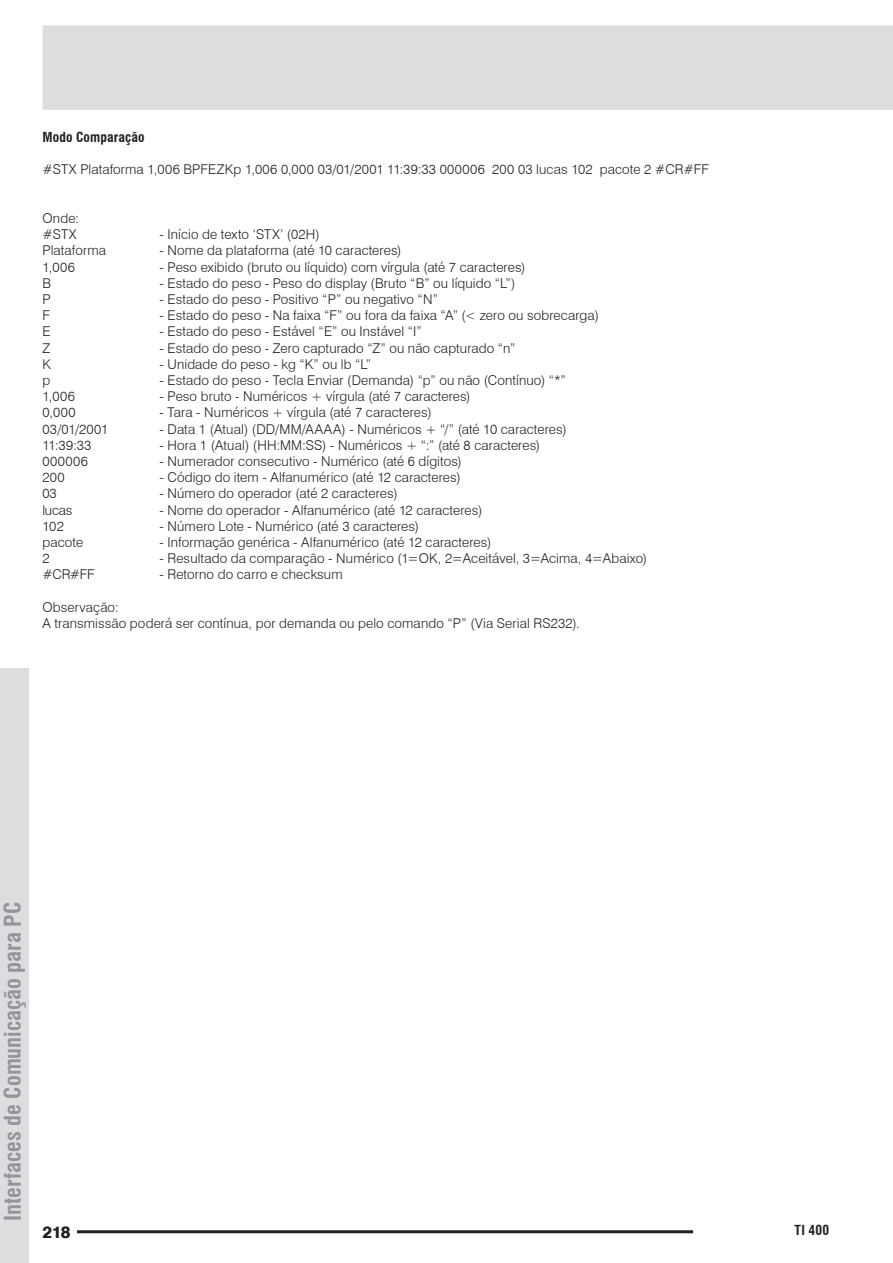
<style>
.page{position:relative;width:893px;height:1263px;background:#fff}
.page>*{position:absolute;margin:0;border:0;box-sizing:border-box;transform-origin:0 0}
.t1{font:700 condensed 22.5px "Swiss 721 BT";color:#939598}
.t2{font:800 16.5px "Swiss 721 BT";color:#231f20}
.Texto{font:300 13.5px "Swiss 721 BT";letter-spacing:.01em;color:#231f20}
.Texto-2{font:700 condensed 13.5px "Swiss 721 BT";letter-spacing:.01em;color:#231f20}
</style>
<div class="page">
<div style="left:43px;top:25px;width:850px;height:85px;background:#dcdddf"></div>
<div style="left:0;top:668px;width:29px;height:595px;background:#dcdddf"></div>
<hr style="left:77px;top:1230px;width:616px;height:3px;background:#231f20">
<p class="Texto-2" style="left:43px;top:129px;width:104px">Modo Comparação</p>
<p class="Texto" style="left:43px;top:161px;width:668px">#STX Plataforma 1,006 BPFEZKp 1,006 0,000 03/01/2001 11:39:33 000006 200 03 lucas 102 pacote 2 #CR#FF</p>
<p class="Texto" style="left:43px;top:210px;width:38px">Onde:</p>
<p class="Texto" style="left:43px;top:226px;width:36px">#STX</p>
<p class="Texto" style="left:160px;top:226px;width:162px">- Início de texto ‘STX’ (02H)</p>
<p class="Texto" style="left:43px;top:242px;width:65px">Plataforma</p>
<p class="Texto" style="left:160px;top:242px;width:243px">- Nome da plataforma (até 10 caracteres)</p>
<p class="Texto" style="left:43px;top:259px;width:34px">1,006</p>
<p class="Texto" style="left:160px;top:259px;width:367px">- Peso exibido (bruto ou líquido) com vírgula (até 7 caracteres)</p>
<p class="Texto" style="left:43px;top:275px;width:10px">B</p>
<p class="Texto" style="left:160px;top:275px;width:357px">- Estado do peso - Peso do display (Bruto “B” ou líquido “L”)</p>
<p class="Texto" style="left:43px;top:291px;width:10px">P</p>
<p class="Texto" style="left:160px;top:291px;width:280px">- Estado do peso - Positivo “P” ou negativo “N”</p>
<p class="Texto" style="left:43px;top:307px;width:9px">F</p>
<p class="Texto" style="left:160px;top:307px;width:441px">- Estado do peso - Na faixa “F” ou fora da faixa “A” (&lt; zero ou sobrecarga)</p>
<p class="Texto" style="left:43px;top:323px;width:10px">E</p>
<p class="Texto" style="left:160px;top:323px;width:264px">- Estado do peso - Estável “E” ou Instável “I”</p>
<p class="Texto" style="left:43px;top:340px;width:9px">Z</p>
<p class="Texto" style="left:160px;top:340px;width:357px">- Estado do peso - Zero capturado “Z” ou não capturado “n”</p>
<p class="Texto" style="left:43px;top:356px;width:10px">K</p>
<p class="Texto" style="left:160px;top:356px;width:213px">- Unidade do peso - kg “K” ou lb “L”</p>
<p class="Texto" style="left:43px;top:372px;width:9px">p</p>
<p class="Texto" style="left:160px;top:372px;width:408px">- Estado do peso - Tecla Enviar (Demanda) “p” ou não (Contínuo) “*”</p>
<p class="Texto" style="left:43px;top:388px;width:34px">1,006</p>
<p class="Texto" style="left:160px;top:388px;width:313px">- Peso bruto - Numéricos + vírgula (até 7 caracteres)</p>
<p class="Texto" style="left:43px;top:404px;width:35px">0,000</p>
<p class="Texto" style="left:160px;top:404px;width:274px">- Tara - Numéricos + vírgula (até 7 caracteres)</p>
<p class="Texto" style="left:43px;top:421px;width:67px">03/01/2001</p>
<p class="Texto" style="left:160px;top:421px;width:409px">- Data 1 (Atual) (DD/MM/AAAA) - Numéricos + “/” (até 10 caracteres)</p>
<p class="Texto" style="left:43px;top:437px;width:50px">11:39:33</p>
<p class="Texto" style="left:160px;top:437px;width:382px">- Hora 1 (Atual) (HH:MM:SS) - Numéricos + “:” (até 8 caracteres)</p>
<p class="Texto" style="left:43px;top:453px;width:47px">000006</p>
<p class="Texto" style="left:160px;top:453px;width:304px">- Numerador consecutivo - Numérico (até 6 dígitos)</p>
<p class="Texto" style="left:43px;top:469px;width:24px">200</p>
<p class="Texto" style="left:160px;top:469px;width:303px">- Código do item - Alfanumérico (até 12 caracteres)</p>
<p class="Texto" style="left:43px;top:485px;width:16px">03</p>
<p class="Texto" style="left:160px;top:485px;width:240px">- Número do operador (até 2 caracteres)</p>
<p class="Texto" style="left:43px;top:502px;width:31px">lucas</p>
<p class="Texto" style="left:160px;top:502px;width:324px">- Nome do operador - Alfanumérico (até 12 caracteres)</p>
<p class="Texto" style="left:43px;top:518px;width:23px">102</p>
<p class="Texto" style="left:160px;top:518px;width:261px">- Número Lote - Numérico (até 3 caracteres)</p>
<p class="Texto" style="left:43px;top:534px;width:42px">pacote</p>
<p class="Texto" style="left:160px;top:534px;width:333px">- Informação genérica - Alfanumérico (até 12 caracteres)</p>
<p class="Texto" style="left:43px;top:550px;width:9px">2</p>
<p class="Texto" style="left:160px;top:550px;width:489px">- Resultado da comparação - Numérico (1=OK, 2=Aceitável, 3=Acima, 4=Abaixo)</p>
<p class="Texto" style="left:43px;top:566px;width:54px">#CR#FF</p>
<p class="Texto" style="left:160px;top:566px;width:185px">- Retorno do carro e checksum</p>
<p class="Texto" style="left:43px;top:599px;width:78px">Observação:</p>
<p class="Texto" style="left:43px;top:615px;width:539px">A transmissão poderá ser contínua, por demanda ou pelo comando “P” (Via Serial RS232).</p>
<h1 class="t1" style="left:-1px;top:1221px;width:321px;rotate:-90deg">Interfaces de Comunicação para PC</h1>
<p class="t2" style="left:43px;top:1222px;width:30px">218</p>
<p class="Texto-2" style="left:794px;top:1222px;width:36px">TI 400</p>
</div>
